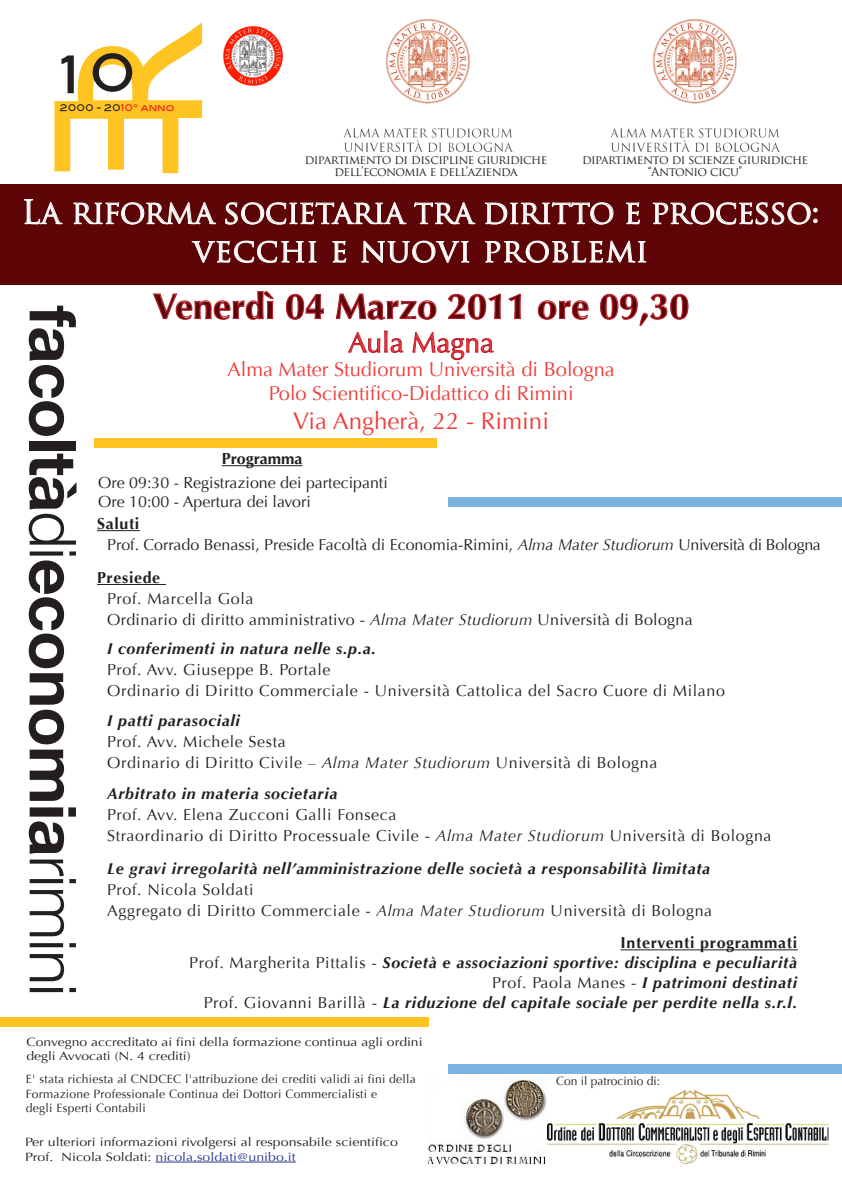
<style>
.page{position:relative;width:842px;height:1191px;background:#fff}
.page>*{position:absolute;margin:0;border:0;box-sizing:border-box;transform-origin:0 0}
.t1{font:52.1px "Blair Md ITCTT Medium";color:#231f20}
.t2{font:700 36px "Optima";color:#5d0506}
.t3{font:32px/38.4px "Trajan Pro";letter-spacing:-.02em;color:#fff;text-align:center}
.t4{font:28px "Optima";color:#ee3d3b}
.t5{font:24px "Optima";color:#ee3d3b}
.t6{font:20px/24px "Optima";color:#ee3d3b;text-align:center}
.t7{font:16px/19.2px "Optima";color:#231f20}
.t8{font:700 16px "Optima";color:#231f20}
.t9{font:15.8px/21px "Optima";letter-spacing:.04em;color:#231f20}
.t10{font:italic 700 15.8px/19.8px "Optima";letter-spacing:.04em;color:#231f20;text-align:right}
.t11{font:15.8px/21px "Optima";color:#231f20}
.t12{font:15.8px/21px "Optima";letter-spacing:.02em;color:#231f20}
.t13{font:700 15.8px "Optima";letter-spacing:.04em;color:#231f20}
.t14{font:12px/14.4px "Optima";letter-spacing:.02em;color:#231f20}
.t15{font:12px/12.4px "Trajan Pro";letter-spacing:-.04em;color:#231f20;text-align:center}
.t16{font:12px/14.4px "Optima";color:#231f20;scale:1.18 1}
.t17{font:12px/14.4px "Optima";color:#231f20;scale:1.16 1}
.t18{font:12px "Optima";color:#231f20}
.t19{font:9.3px "Blair Md ITCTT Medium";color:#231f20}
.s1{color:#ee1d23}
.s2{font-weight:700}
.s3{font-style:italic}
.s4{font-style:normal}
.s5{font-weight:400;font-style:normal}
.s6{color:#283890}
</style>
<div class="page">
<img style="left:428px;top:1078px;width:119px;height:87px">
<div style="left:0;top:184px;width:842px;height:100px;background:#5d0506"></div>
<img style="left:547px;top:1089px;width:282px;height:75px">
<svg style="left:484px;top:202px;width:334px;height:61px"></svg>
<svg style="left:153px;top:291px;width:121px;height:28px"></svg>
<svg style="left:286px;top:294px;width:38px;height:25px"></svg>
<svg style="left:336px;top:293px;width:100px;height:27px"></svg>
<svg style="left:448px;top:293px;width:53px;height:26px"></svg>
<svg style="left:508px;top:293px;width:13px;height:26px"></svg>
<svg style="left:538px;top:300px;width:51px;height:19px"></svg>
<svg style="left:600px;top:294px;width:88px;height:32px"></svg>
<svg style="left:348px;top:330px;width:56px;height:23px"></svg>
<svg style="left:412px;top:332px;width:82px;height:29px"></svg>
<hr style="left:222px;top:465px;width:80px;height:1px;background:#231f20">
<div style="left:0;top:1017px;width:428px;height:9px;background:#fec422"></div>
<div style="left:448px;top:1064px;width:394px;height:9px;background:#7cb4e1"></div>
<div style="left:94px;top:438px;width:343px;height:10px;background:#fec422"></div>
<hr style="left:97px;top:530px;width:43px;height:1px;background:#231f20">
<hr style="left:97px;top:584px;width:69px;height:1px;background:#231f20">
<hr style="left:620px;top:949px;width:178px;height:1px;background:#231f20">
<div style="left:448px;top:496px;width:394px;height:10px;background:#7cb4e1"></div>
<hr style="left:155px;top:1161px;width:141px;height:1px;background:#283890">
<svg style="left:29px;top:306px;width:47px;height:130px"></svg>
<div style="left:30px;top:441px;width:46px;height:9px;background:#231f20"></div>
<svg style="left:29px;top:453px;width:48px;height:91px"></svg>
<svg style="left:29px;top:551px;width:47px;height:250px"></svg>
<svg style="left:29px;top:807px;width:47px;height:76px"></svg>
<svg style="left:30px;top:890px;width:34px;height:46px"></svg>
<svg style="left:30px;top:943px;width:46px;height:4px"></svg>
<svg style="left:30px;top:954px;width:34px;height:27px"></svg>
<svg style="left:30px;top:988px;width:46px;height:4px"></svg>
<svg style="left:24px;top:22px;width:452px;height:241px"></svg>
<img style="left:223px;top:27px;width:59px;height:59px">
<img style="left:610px;top:19px;width:170px;height:132px">
<img style="left:343px;top:19px;width:170px;height:132px">
<h1 class="t1" style="left:60px;top:31px;width:78px">10</h1>
<p class="t19" style="left:60px;top:100px;width:116px">2000 - 20<span class="s1">10° anno</span></p>
<p class="t15" style="left:305px;top:153px;width:244px">dipartimento di discipline giuridiche dell’economia e dell’azienda</p>
<p class="t15" style="left:582px;top:153px;width:228px">dipartimento di scienze giuridiche “Antonio cicu”</p>
<h3 class="t3" style="left:22px;top:192px;width:799px">La riforma societaria tra diritto e processo: vecchi e nuovi problemi</h3>
<h2 class="t2" style="left:153px;top:285px;width:538px">Venerdì 04 Marzo 2011 ore 09,30</h2>
<h3 class="t4" style="left:348px;top:326px;width:147px">Aula Magna</h3>
<p class="t6" style="left:227px;top:358px;width:389px">Alma Mater Studiorum Università di Bologna<br>Polo Scientifico-Didattico di Rimini</p>
<h3 class="t5" style="left:293px;top:407px;width:257px">Via Angherà, 22 - Rimini</h3>
<p class="t8" style="left:222px;top:449px;width:82px">Programma</p>
<p class="t7" style="left:98px;top:473px;width:291px">Ore 09:30 - Registrazione dei partecipanti<br>Ore 10:00 - Apertura dei lavori</p>
<p class="t11" style="left:107px;top:513px;width:715px;text-indent:-10px"><span class="s2">Saluti<br></span>Prof. Corrado Benassi, Preside Facoltà di Economia-Rimini, <span class="s3">Alma Mater Studiorum</span> Università di Bologna</p>
<p class="t13" style="left:97px;top:568px;width:65px">Presiede</p>
<p class="t12" style="left:107px;top:588px;width:587px">Prof. Marcella Gola<br>Ordinario di diritto amministrativo - <span class="s3">Alma Mater Studiorum</span> Università di Bologna</p>
<p class="t10" style="left:107px;top:638px;width:270px">I conferimenti in natura nelle s.p.a.</p>
<p class="t9" style="left:107px;top:659px;width:619px">Prof. Avv. Giuseppe B. Portale<br>Ordinario di Diritto Commerciale - Università Cattolica del Sacro Cuore di Milano</p>
<p class="t10" style="left:107px;top:710px;width:134px">I patti parasociali</p>
<p class="t9" style="left:107px;top:731px;width:552px">Prof. Avv. Michele Sesta<br>Ordinario di Diritto Civile – <span class="s3">Alma Mater Studiorum</span> Università di Bologna</p>
<p class="t10" style="left:107px;top:784px;width:232px">Arbitrato in materia societaria</p>
<p class="t9" style="left:107px;top:804px;width:666px">Prof. Avv. Elena Zucconi Galli Fonseca<br>Straordinario di Diritto Processuale Civile - <span class="s3">Alma Mater Studiorum</span> Università di Bologna</p>
<p class="t10" style="left:107px;top:859px;width:605px">Le gravi irregolarità nell’amministrazione delle società a responsabilità limitata</p>
<p class="t9" style="left:107px;top:879px;width:607px">Prof. Nicola Soldati<br>Aggregato di Diritto Commerciale - <span class="s3">Alma Mater Studiorum</span> Università di Bologna</p>
<p class="t10" style="left:189px;top:933px;width:609px"><span class="s4">Interventi programmati<br></span><span class="s5">Prof. Margherita Pittalis -</span> Società e associazioni sportive: disciplina e peculiarità <span class="s5">Prof. Paola Manes -</span> I patrimoni destinati<br><span class="s5">Prof. Giovanni Barillà -</span> La riduzione del capitale sociale per perdite nella s.r.l.</p>
<p class="t17" style="left:26px;top:1034px;width:343px">Convegno accreditato ai fini della formazione continua agli ordini degli Avvocati (N. 4 crediti)</p>
<p class="t18" style="left:556px;top:1074px;width:106px">Con il patrocinio di:</p>
<p class="t14" style="left:26px;top:1072px;width:391px">E' stata richiesta al CNDCEC l'attribuzione dei crediti validi ai fini della<br>Formazione Professionale Continua dei Dottori Commercialisti e<br>degli Esperti Contabili</p>
<p class="t16" style="left:25px;top:1135px;width:317px">Per ulteriori informazioni rivolgersi al responsabile scientifico<br>Prof. Nicola Soldati: <span class="s6">nicola.soldati@unibo.it</span></p>
</div>
